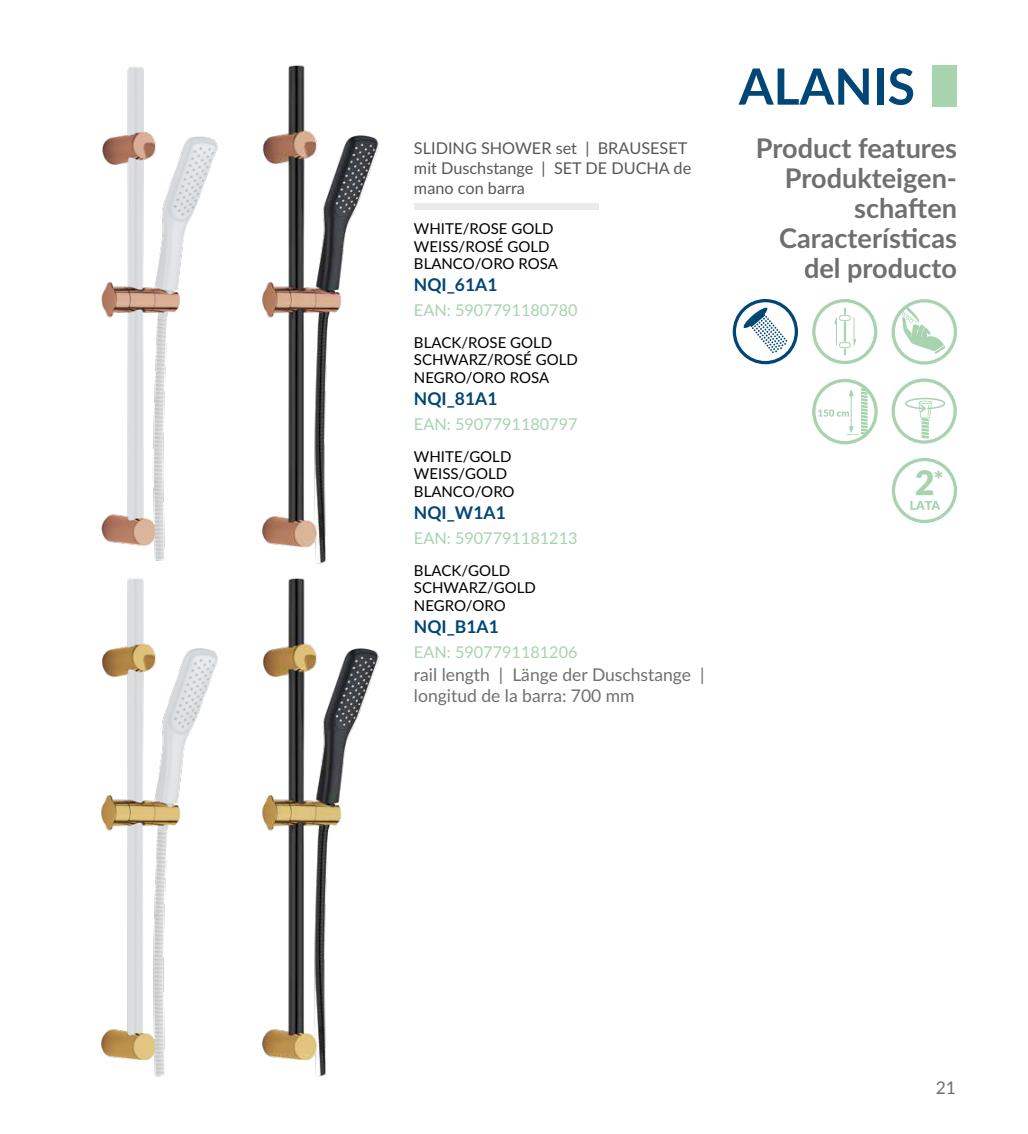
<style>
.page{position:relative;width:1028px;height:1134px;background:#fff}
.page>*{position:absolute;margin:0;border:0;box-sizing:border-box;transform-origin:0 0}
.t1{font:700 50px "Lato";color:#004676}
.t2{font:700 27px/30px "Lato";color:#706f6f;text-align:right}
.t3{font:17.5px/21.2px "Lato";color:#706f6f}
.t4{font:700 17.5px "Lato";color:#004676}
.t5{font:16.25px "Lato";color:#a8d3af}
.t6{font:16.25px/20px "Lato";color:#575756}
.t7{font:15px/17.5px "Lato";color:#000}
</style>
<div class="page">
<img style="left:101px;top:66px;width:117px;height:495px">
<img style="left:101px;top:578px;width:117px;height:499px">
<img style="left:262px;top:65px;width:117px;height:499px">
<img style="left:262px;top:578px;width:117px;height:499px">
<div style="left:414px;top:203px;width:184px;height:7px;background:#eaeaea"></div>
<div style="left:932px;top:66px;width:25px;height:41px;background:#a8d3af"></div>
<svg style="left:812px;top:379px;width:65px;height:65px"></svg>
<svg style="left:891px;top:299px;width:66px;height:66px"></svg>
<svg style="left:732px;top:299px;width:66px;height:65px"></svg>
<svg style="left:812px;top:299px;width:65px;height:65px"></svg>
<svg style="left:891px;top:378px;width:65px;height:66px"></svg>
<svg style="left:891px;top:458px;width:66px;height:65px"></svg>
<p class="t6" style="left:414px;top:138px;width:279px">SLIDING SHOWER set | BRAUSESET mit Duschstange | SET DE DUCHA de mano con barra</p>
<p class="t7" style="left:414px;top:219px;width:145px">WHITE/ROSE GOLD<br>WEISS/ROSÉ GOLD<br>BLANCO/ORO ROSA</p>
<p class="t4" style="left:414px;top:272px;width:85px">NQI_61A1</p>
<p class="t5" style="left:414px;top:299px;width:165px">EAN: 5907791180780</p>
<p class="t7" style="left:414px;top:333px;width:165px">BLACK/ROSE GOLD<br>SCHWARZ/ROSÉ GOLD<br>NEGRO/ORO ROSA</p>
<p class="t4" style="left:414px;top:386px;width:85px">NQI_81A1</p>
<p class="t5" style="left:414px;top:413px;width:165px">EAN: 5907791180797</p>
<p class="t7" style="left:414px;top:447px;width:102px">WHITE/GOLD<br>WEISS/GOLD<br>BLANCO/ORO</p>
<p class="t4" style="left:414px;top:500px;width:93px">NQI_W1A1</p>
<p class="t5" style="left:414px;top:526px;width:165px">EAN: 5907791181213</p>
<p class="t7" style="left:414px;top:561px;width:123px">BLACK/GOLD<br>SCHWARZ/GOLD<br>NEGRO/ORO</p>
<p class="t4" style="left:414px;top:613px;width:86px">NQI_B1A1</p>
<p class="t5" style="left:414px;top:640px;width:165px">EAN: 5907791181206</p>
<p class="t3" style="left:414px;top:663px;width:292px">rail length | Länge der Duschstange | longitud de la barra: 700 mm</p>
<h1 class="t1" style="left:739px;top:50px;width:178px">ALANIS</h1>
<h2 class="t2" style="left:756px;top:132px;width:203px">Product features<br>Produkteigen&shy;schaften<br>Características del producto</h2>
<p class="t3" style="left:935px;top:1076px;width:22px">21</p>
</div>
